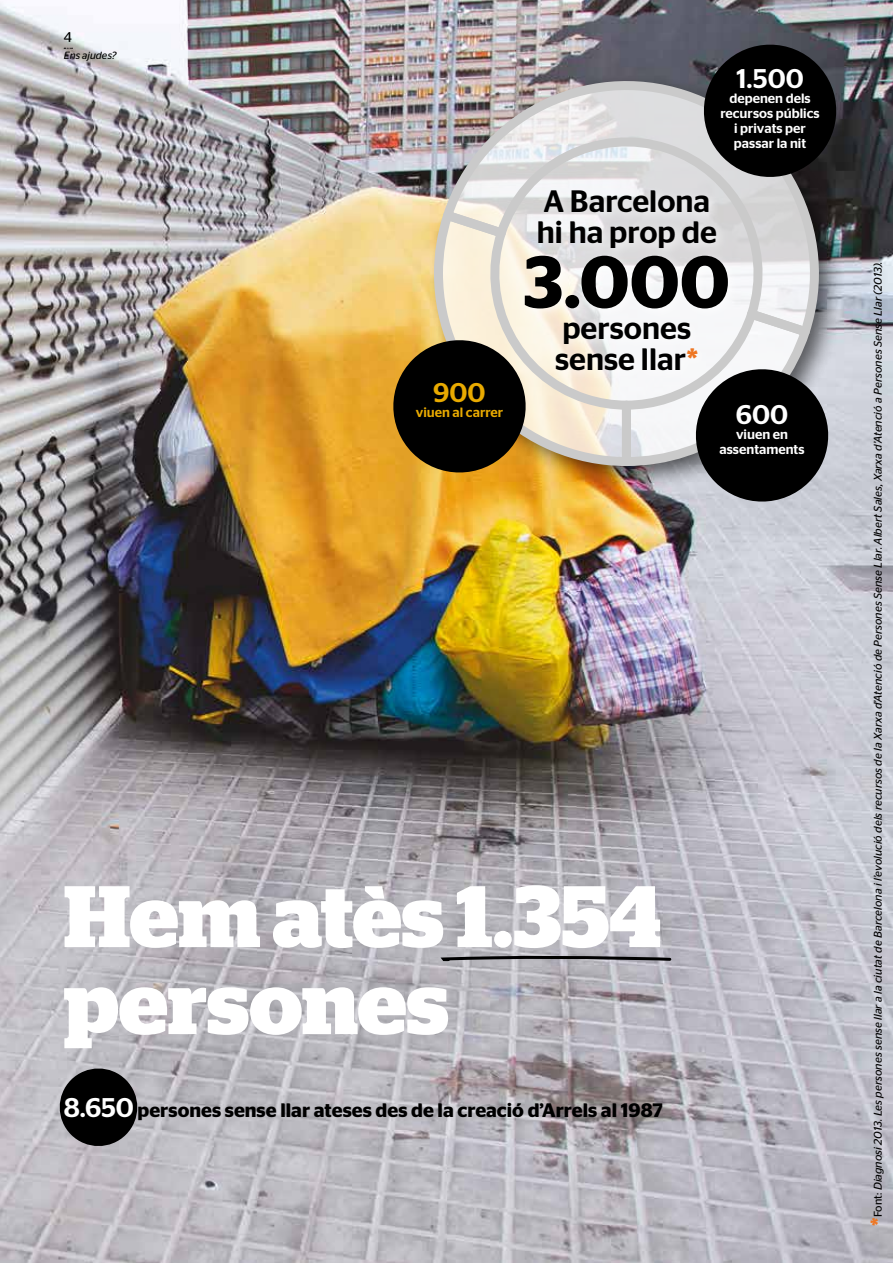
<style>
.page{position:relative;width:893px;height:1263px;background:#fff}
.page>*{position:absolute;margin:0;border:0;box-sizing:border-box;transform-origin:0 0}
.t1{font:700 87px/87px "Stag";color:#fff}
.t2{font:600 73.5px "Stag Sans";color:#000}
.t3{font:500 30.9px/30.9px "Stag Sans";color:#000}
.t4{font:500 27px "Stag Sans";color:#fff}
.t5{font:500 27px "Stag Sans";color:#e9aa00}
.t6{font:600 19.5px "Stag Sans";color:#000}
.t7{font:14.25px "Stag Sans Round";color:#000}
.t8{font:500 13.5px/15px "Stag Sans";color:#fff;text-align:center}
.t9{font:500 13.5px "Stag Sans";color:#e9aa00}
.t10{font:italic 11.25px "Stag Sans";color:#000}
.t11{font:italic 10.5px "Stag Sans Round";color:#000}
.s1{color:#ee7623}
.s2{font-weight:500;font-size:27px;color:#fff}
.s3{font-weight:500;font-style:normal;font-size:22.5px;color:#ee7623}
.s4{font-style:normal}
</style>
<div class="page">
<img style="left:0;top:0;width:893px;height:1263px">
<div style="left:428px;top:74px;width:418px;height:418px;background:#000;opacity:.75"></div>
<img style="left:418px;top:64px;width:199px;height:417px">
<svg style="left:429px;top:204px;width:188px;height:266px;background:#e6d6b8"></svg>
<img style="left:436px;top:63px;width:401px;height:280px">
<svg style="left:697px;top:38px;width:146px;height:145px;background:#262628"></svg>
<svg style="left:617px;top:303px;width:218px;height:205px"></svg>
<svg style="left:56px;top:1065px;width:85px;height:85px;background:#424144"></svg>
<svg style="left:387px;top:334px;width:145px;height:145px;background:#4b3b1b"></svg>
<svg style="left:412px;top:956px;width:261px;height:7px;background:#727276"></svg>
<div style="left:519px;top:184px;width:221px;height:197px;background:#fff;opacity:.75"></div>
<p class="t7" style="left:64px;top:29px;width:10px">4</p>
<p class="t11" style="left:64px;top:50px;width:54px">Ens ajudes?</p>
<h3 class="t5" style="left:433px;top:377px;width:54px">900</h3>
<p class="t9" style="left:416px;top:405px;width:89px">viuen al carrer</p>
<h3 class="t4" style="left:736px;top:63px;width:69px">1.500</h3>
<p class="t8" style="left:720px;top:90px;width:101px">depenen dels recursos públics i privats per passar la nit</p>
<h3 class="t3" style="left:537px;top:186px;width:182px">A Barcelona hi ha prop de</h3>
<h2 class="t2" style="left:524px;top:240px;width:208px">3.000</h2>
<h3 class="t3" style="left:555px;top:312px;width:145px">persones sense llar<span class="s1">*</span></h3>
<h3 class="t4" style="left:736px;top:398px;width:54px">600</h3>
<p class="t8" style="left:719px;top:426px;width:87px">viuen en assentaments</p>
<h1 class="t1" style="left:64px;top:873px;width:599px">Hem atès 1.354 persones</h1>
<h3 class="t6" style="left:64px;top:1099px;width:600px"><span class="s2">8.650</span> persones sense llar ateses des de la creació d’Arrels al 1987</h3>
<p class="t10" style="left:872px;top:1226px;width:966px;rotate:-90deg"><span class="s3">*</span><span class="s4">Font:</span> Diagnosi 2013. Les persones sense llar a la ciutat de Barcelona i l’evolució dels recursos de la Xarxa d’Atenció de Persones Sense Llar. Albert Sales, Xarxa d’Atenció a Persones Sense Llar (2013).</p>
</div>
